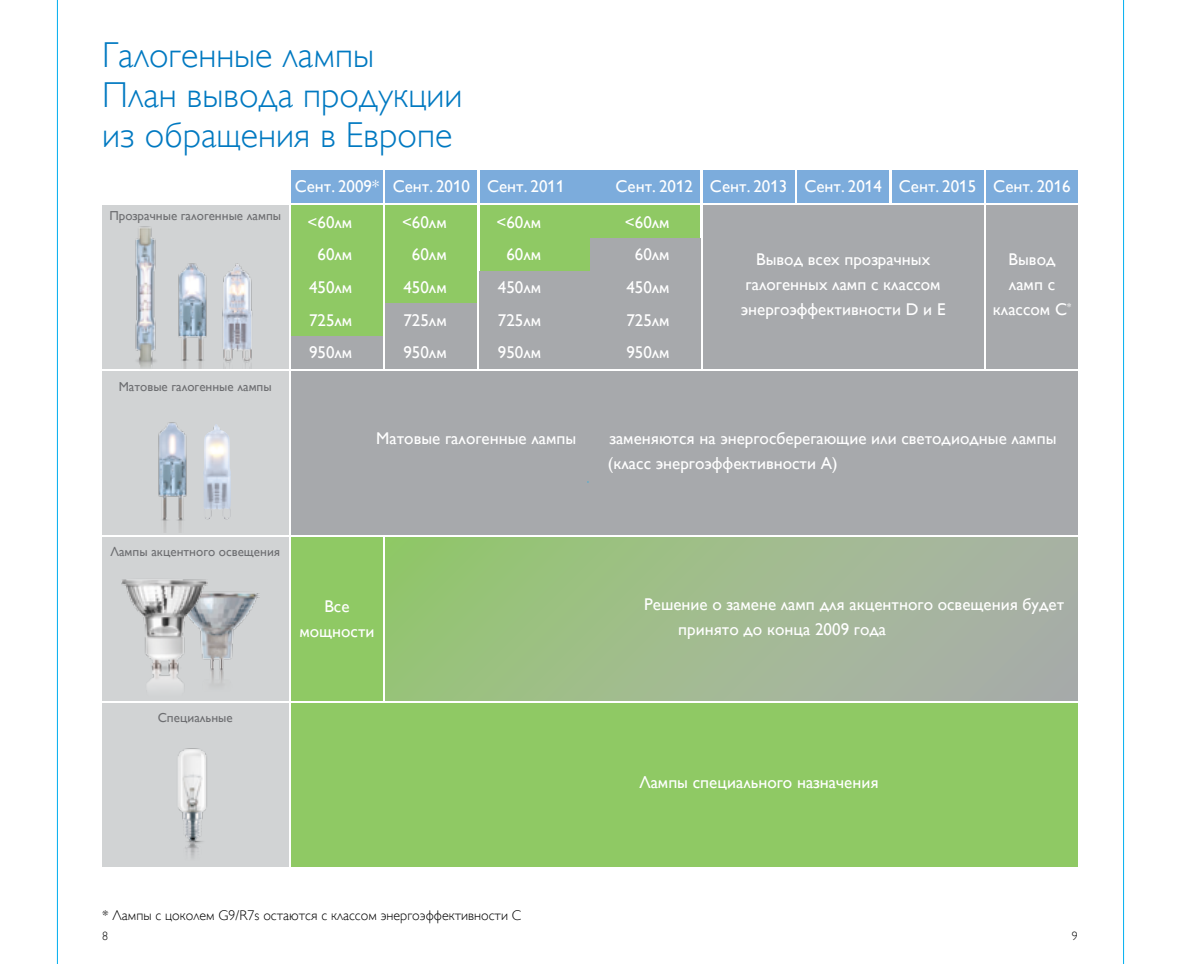
<style>
.page{position:relative;width:1180px;height:964px;background:#fff}
.page>*{position:absolute;margin:0;border:0;box-sizing:border-box;transform-origin:0 0}
.t1{font:36px/40px "Gill Sans Alt One WGL Light";color:#0079c1}
.t2{font:17px/32.6px "Gill Sans Alt One WGL";color:#fff;text-align:center}
.t3{font:14px "Gill Sans Alt One WGL Light";color:#000}
.t4{font:13px "Gill Sans Alt One WGL";color:#6d6e71}
.t5{font:12px "Gill Sans Alt One WGL Light";color:#000}
</style>
<div class="page">
<div style="left:102px;top:371px;width:186px;height:164px;background:#d1d3d4"></div>
<div style="left:102px;top:205px;width:186px;height:164px;background:#d1d3d4"></div>
<div style="left:102px;top:537px;width:186px;height:163px;background:#d1d3d4"></div>
<img style="left:207px;top:582px;width:53px;height:103px">
<img style="left:121px;top:532px;width:86px;height:169px">
<div style="left:102px;top:703px;width:186px;height:163px;background:#d1d3d4"></div>
<img style="left:149px;top:685px;width:87px;height:182px">
<img style="left:191px;top:263px;width:16px;height:106px">
<img style="left:222px;top:263px;width:31px;height:102px">
<img style="left:158px;top:422px;width:29px;height:110px">
<img style="left:204px;top:424px;width:27px;height:95px">
<img style="left:135px;top:226px;width:56px;height:143px">
<div style="left:590px;top:205px;width:41px;height:164px;background:#8fc964"></div>
<div style="left:385px;top:537px;width:692px;height:163px;background:linear-gradient(to right,#96c673,#abafab)"></div>
<div style="left:548px;top:205px;width:42px;height:164px;background:#8fc964"></div>
<div style="left:291px;top:205px;width:92px;height:164px;background:#8fc964"></div>
<div style="left:385px;top:205px;width:92px;height:164px;background:#8fc964"></div>
<div style="left:291px;top:336px;width:92px;height:33px;background:#a7a9ac"></div>
<div style="left:385px;top:303px;width:92px;height:66px;background:#a7a9ac"></div>
<div style="left:480px;top:205px;width:91px;height:164px;background:#8fc964"></div>
<div style="left:480px;top:271px;width:110px;height:98px;background:#a7a9ac"></div>
<div style="left:608px;top:205px;width:92px;height:164px;background:#8fc964"></div>
<div style="left:590px;top:238px;width:110px;height:131px;background:#a7a9ac"></div>
<div style="left:702px;top:205px;width:281px;height:164px;background:#a7a9ac"></div>
<div style="left:291px;top:537px;width:92px;height:163px;background:#8fc964"></div>
<div style="left:986px;top:205px;width:91px;height:164px;background:#a7a9ac"></div>
<div style="left:291px;top:703px;width:786px;height:163px;background:#8fc964"></div>
<div style="left:291px;top:371px;width:786px;height:164px;background:#a7a9ac"></div>
<div style="left:523px;top:170px;width:92px;height:33px;background:#7cacdc"></div>
<div style="left:291px;top:170px;width:92px;height:33px;background:#7cacdc"></div>
<div style="left:385px;top:170px;width:92px;height:33px;background:#7cacdc"></div>
<div style="left:480px;top:170px;width:91px;height:33px;background:#7cacdc"></div>
<div style="left:608px;top:170px;width:92px;height:33px;background:#7cacdc"></div>
<div style="left:702px;top:170px;width:92px;height:33px;background:#7cacdc"></div>
<div style="left:797px;top:170px;width:91px;height:33px;background:#7cacdc"></div>
<div style="left:891px;top:170px;width:92px;height:33px;background:#7cacdc"></div>
<div style="left:986px;top:170px;width:91px;height:33px;background:#7cacdc"></div>
<hr style="left:1122px;top:0;width:1px;height:964px;background:#00aeef">
<hr style="left:57px;top:0;width:1px;height:964px;background:#00aeef">
<h1 class="t1" style="left:102px;top:36px;width:362px">Галогенные лампы<br>План вывода продукции из обращения в Европе</h1>
<p class="t4" style="left:109px;top:206px;width:173px">Прозрачные галогенные лампы</p>
<p class="t4" style="left:119px;top:377px;width:154px">Матовые галогенные лампы</p>
<p class="t2" style="left:294px;top:170px;width:271px">Сент. 2009* Сент. 2010 Сент. 2011</p>
<p class="t2" style="left:615px;top:170px;width:456px">Сент. 2012 Сент. 2013 Сент. 2014 Сент. 2015 Сент. 2016</p>
<p class="t2" style="left:307px;top:206px;width:46px">&lt;60лм<br>60лм<br>450лм<br>725лм<br>950лм</p>
<p class="t2" style="left:402px;top:206px;width:46px">&lt;60лм<br>60лм<br>450лм<br>725лм<br>950лм</p>
<p class="t2" style="left:496px;top:206px;width:46px">&lt;60лм<br>60лм<br>450лм<br>725лм<br>950лм</p>
<p class="t2" style="left:624px;top:206px;width:46px">&lt;60лм<br>60лм<br>450лм<br>725лм<br>950лм</p>
<p class="t2" style="left:740px;top:247px;width:206px;line-height:25px">Вывод всех прозрачных галогенных ламп с классом энергоэффективности D и E</p>
<p class="t2" style="left:992px;top:247px;width:80px;line-height:25px">Вывод ламп с классом C<sup>*</sup></p>
<p class="t2" style="left:376px;top:422px;width:201px">Матовые галогенные лампы</p>
<p class="t2" style="left:608px;top:425px;width:450px;line-height:25px;text-align:left">заменяются на энергосберегающие или светодиодные лампы (класс энергоэффективности А)</p>
<p class="t4" style="left:110px;top:543px;width:171px">Лампы акцентного освещения</p>
<p class="t2" style="left:299px;top:594px;width:77px;line-height:25px">Все мощности</p>
<p class="t4" style="left:158px;top:709px;width:76px">Специальные</p>
<p class="t2" style="left:678px;top:591px;width:387px;line-height:25px;text-align:left;text-indent:-34px">Решение о замене ламп для акцентного освещения будет принято до конца 2009 года</p>
<p class="t2" style="left:639px;top:766px;width:241px">Лампы специального назначения</p>
<p class="t3" style="left:102px;top:906px;width:421px">* Лампы с цоколем G9/R7s остаются с классом энергоэффективности C</p>
<p class="t5" style="left:102px;top:928px;width:7px">8</p>
<p class="t5" style="left:1071px;top:928px;width:7px">9</p>
</div>
